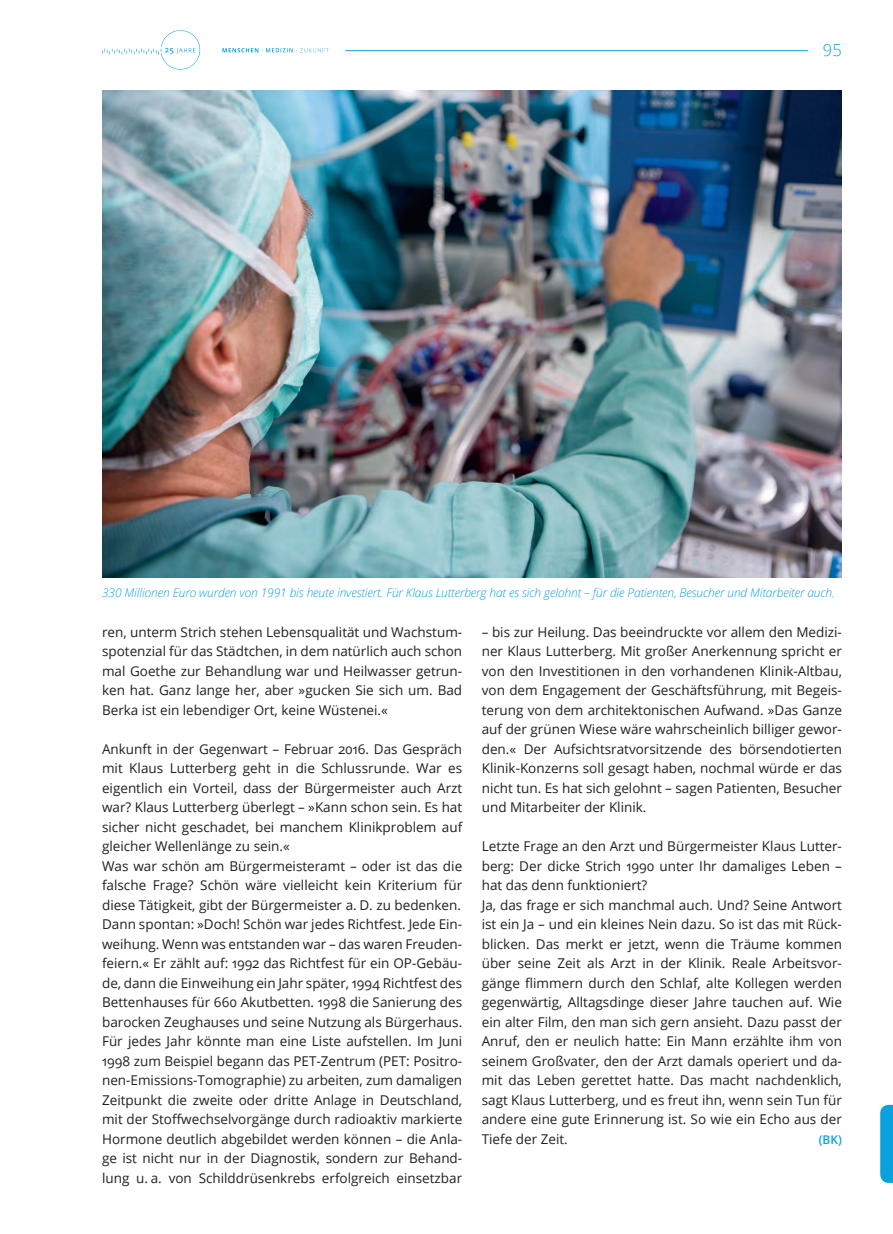
<style>
.page{position:relative;width:893px;height:1234px;background:#fff}
.page>*{position:absolute;margin:0;border:0;box-sizing:border-box;transform-origin:0 0}
.t1{font:300 16.5px "Open Sans";color:#09a2de}
.t2{font:13.5px/19.5px "Open Sans";color:#231f20;text-align:justify}
.t3{font:italic 300 12px "Open Sans";letter-spacing:-.01em;color:#09a2de}
.t4{font:600 12px "Open Sans";color:#09a2de}
</style>
<div class="page">
<svg style="left:880px;top:1104px;width:13px;height:78px"></svg>
<hr style="left:345px;top:50px;width:463px;height:1px;background:#09a2de">
<svg style="left:102px;top:30px;width:98px;height:40px"></svg>
<svg style="left:222px;top:48px;width:107px;height:4px"></svg>
<img style="left:102px;top:90px;width:740px;height:488px">
<p class="t1" style="left:823px;top:39px;width:21px">95</p>
<p class="t3" style="left:102px;top:584px;width:734px">330 Millionen Euro wurden von 1991 bis heute investiert. Für Klaus Lutterberg hat es sich gelohnt – für die Patienten, Besucher und Mitarbeiter auch.</p>
<p class="t2" style="left:102px;top:621px;width:362px">ren, unterm Strich stehen Lebensqualität und Wachstum&shy;spotenzial für das Städtchen, in dem natürlich auch schon mal Goethe zur Behandlung war und Heilwasser getrun&shy;ken hat. Ganz lange her, aber »gucken Sie sich um. Bad Berka ist ein lebendiger Ort, keine Wüstenei.«</p>
<p class="t2" style="left:102px;top:738px;width:362px;text-align:left">Ankunft in der Gegenwart – Februar 2016. Das Gespräch mit Klaus Lutterberg geht in die Schlussrunde. War es eigentlich ein Vorteil, dass der Bürgermeister auch Arzt war? Klaus Lutterberg überlegt – »Kann schon sein. Es hat sicher nicht geschadet, bei manchem Klinikproblem auf gleicher Wellenlänge zu sein.«<br>Was war schön am Bürgermeisteramt – oder ist das die falsche Frage? Schön wäre vielleicht kein Kriterium für diese Tätigkeit, gibt der Bürgermeister a. D. zu bedenken.<br>Dann spontan: »Doch! Schön war jedes Richtfest. Jede Ein&shy;weihung. Wenn was entstanden war – das waren Freuden&shy;feiern.« Er zählt auf: 1992 das Richtfest für ein OP-Gebäu&shy;de, dann die Einweihung ein Jahr später, 1994 Richtfest des Bettenhauses für 660 Akutbetten. 1998 die Sanierung des barocken Zeughauses und seine Nutzung als Bürgerhaus.<br>Für jedes Jahr könnte man eine Liste aufstellen. Im Juni 1998 zum Beispiel begann das PET-Zentrum (PET: Positro&shy;nen-Emissions-Tomographie) zu arbeiten, zum damaligen Zeitpunkt die zweite oder dritte Anlage in Deutschland, mit der Stoffwechselvorgänge durch radioaktiv markierte Hormone deutlich abgebildet werden können – die Anla&shy;ge ist nicht nur in der Diagnostik, sondern zur Behand&shy;lung u. a. von Schilddrüsenkrebs erfolgreich einsetzbar</p>
<p class="t2" style="left:482px;top:621px;width:362px">– bis zur Heilung. Das beeindruckte vor allem den Medizi&shy;ner Klaus Lutterberg. Mit großer Anerkennung spricht er von den Investitionen in den vorhandenen Klinik-Altbau, von dem Engagement der Geschäftsführung, mit Begeis&shy;terung von dem architektonischen Aufwand. »Das Ganze auf der grünen Wiese wäre wahrscheinlich billiger gewor&shy;den.« Der Aufsichtsratvorsitzende des börsendotierten Klinik-Konzerns soll gesagt haben, nochmal würde er das nicht tun. Es hat sich gelohnt – sagen Patienten, Besucher und Mitarbeiter der Klinik.</p>
<p class="t2" style="left:482px;top:835px;width:362px;text-align:left">Letzte Frage an den Arzt und Bürgermeister Klaus Lutter&shy;berg: Der dicke Strich 1990 unter Ihr damaliges Leben – hat das denn funktioniert?<br>Ja, das frage er sich manchmal auch. Und? Seine Antwort ist ein Ja – und ein kleines Nein dazu. So ist das mit Rück&shy;blicken. Das merkt er jetzt, wenn die Träume kommen über seine Zeit als Arzt in der Klinik. Reale Arbeitsvor&shy;gänge flimmern durch den Schlaf, alte Kollegen werden gegenwärtig, Alltagsdinge dieser Jahre tauchen auf. Wie ein alter Film, den man sich gern ansieht. Dazu passt der Anruf, den er neulich hatte: Ein Mann erzählte ihm von seinem Großvater, den der Arzt damals operiert und da&shy;mit das Leben gerettet hatte. Das macht nachdenklich, sagt Klaus Lutterberg, und es freut ihn, wenn sein Tun für andere eine gute Erinnerung ist. So wie ein Echo aus der Tiefe der Zeit.</p>
<p class="t4" style="left:819px;top:1130px;width:25px">(BK)</p>
</div>
